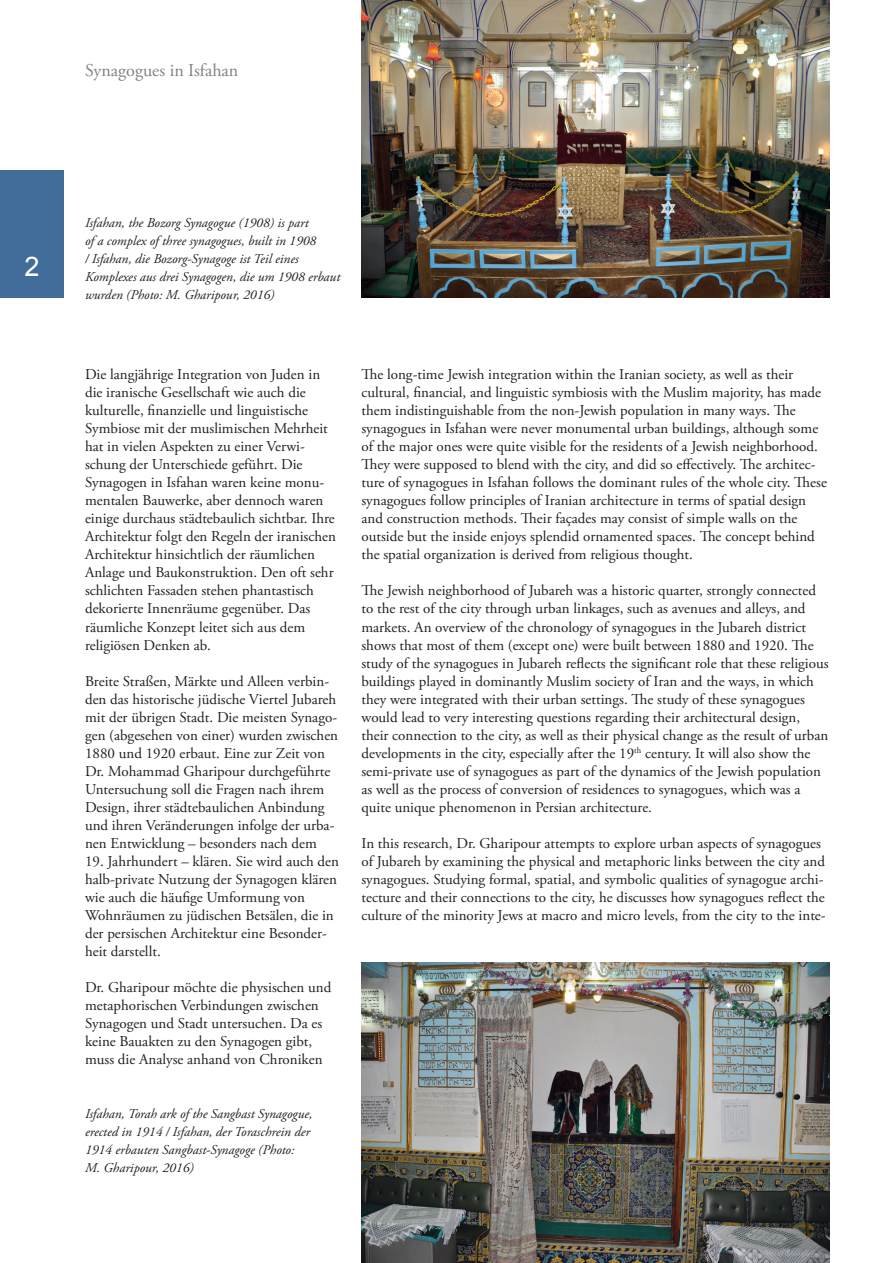
<style>
.page{position:relative;width:893px;height:1263px;background:#fff}
.page>*{position:absolute;margin:0;border:0;box-sizing:border-box;transform-origin:0 0}
.t1{font:27px "Arial";color:#fff}
.t2{font:18px "Adobe Garamond Pro";color:#808285}
.t3{font:15px/18px "Adobe Garamond Pro";color:#231f20}
.t4{font:italic 13.5px/18px "Adobe Garamond Pro";color:#231f20}
</style>
<div class="page">
<div style="left:0;top:170px;width:64px;height:128px;background:#426c99"></div>
<img style="left:361px;top:0;width:468px;height:298px">
<img style="left:361px;top:962px;width:468px;height:301px">
<p class="t2" style="left:85px;top:60px;width:155px">Synagogues in Isfahan</p>
<h1 class="t1" style="left:24px;top:249px;width:17px">2</h1>
<p class="t4" style="left:85px;top:214px;width:257px">Isfahan, the Bozorg Synagogue (1908) is part<br>of a complex of three synagogues, built in 1908<br>/ Isfahan, die Bozorg-Synagoge ist Teil eines Komplexes aus drei Synagogen, die um 1908 erbaut wurden (Photo: M. Gharipour, 2016)</p>
<p class="t3" style="left:85px;top:366px;width:252px">Die langjährige Integration von Juden in die iranische Gesellschaft wie auch die kulturelle, finanzielle und linguistische Symbiose mit der muslimischen Mehrheit hat in vielen Aspekten zu einer Verwi&shy;schung der Unterschiede geführt. Die Synagogen in Isfahan waren keine monu&shy;mentalen Bauwerke, aber dennoch waren einige durchaus städtebaulich sichtbar. Ihre Architektur folgt den Regeln der iranischen Architektur hinsichtlich der räumlichen Anlage und Baukonstruktion. Den oft sehr schlichten Fassaden stehen phantastisch dekorierte Innenräume gegenüber. Das räumliche Konzept leitet sich aus dem religiösen Denken ab.</p>
<p class="t3" style="left:85px;top:672px;width:255px">Breite Straßen, Märkte und Alleen verbin&shy;den das historische jüdische Viertel Jubareh mit der übrigen Stadt. Die meisten Synago&shy;gen (abgesehen von einer) wurden zwischen 1880 und 1920 erbaut. Eine zur Zeit von Dr. Mohammad Gharipour durchgeführte Untersuchung soll die Fragen nach ihrem Design, ihrer städtebaulichen Anbindung und ihren Veränderungen infolge der urba&shy;nen Entwicklung – besonders nach dem</p>
<p class="t3" style="left:85px;top:852px;width:255px">19. Jahrhundert – klären. Sie wird auch den halb-private Nutzung der Synagogen klären wie auch die häufige Umformung von Wohnräumen zu jüdischen Betsälen, die in der persischen Architektur eine Besonder&shy;heit darstellt.</p>
<p class="t3" style="left:85px;top:978px;width:248px">Dr. Gharipour möchte die physischen und metaphorischen Verbindungen zwischen Synagogen und Stadt untersuchen. Da es keine Bauakten zu den Synagogen gibt, muss die Analyse anhand von Chroniken</p>
<p class="t4" style="left:85px;top:1105px;width:229px">Isfahan, Torah ark of the Sangbast Synagogue, erected in 1914 / Isfahan, der Toraschrein der 1914 erbauten Sangbast-Synagoge (Photo:<br>M. Gharipour, 2016)</p>
<p class="t3" style="left:361px;top:366px;width:467px">The long-time Jewish integration within the Iranian society, as well as their cultural, financial, and linguistic symbiosis with the Muslim majority, has made them indistinguishable from the non-Jewish population in many ways. The synagogues in Isfahan were never monumental urban buildings, although some of the major ones were quite visible for the residents of a Jewish neighborhood.<br>They were supposed to blend with the city, and did so effectively. The architec&shy;ture of synagogues in Isfahan follows the dominant rules of the whole city. These synagogues follow principles of Iranian architecture in terms of spatial design and construction methods. Their façades may consist of simple walls on the outside but the inside enjoys splendid ornamented spaces. The concept behind the spatial organization is derived from religious thought.</p>
<p class="t3" style="left:361px;top:582px;width:469px">The Jewish neighborhood of Jubareh was a historic quarter, strongly connected to the rest of the city through urban linkages, such as avenues and alleys, and markets. An overview of the chronology of synagogues in the Jubareh district shows that most of them (except one) were built between 1880 and 1920. The study of the synagogues in Jubareh reflects the significant role that these religious buildings played in dominantly Muslim society of Iran and the ways, in which they were integrated with their urban settings. The study of these synagogues would lead to very interesting questions regarding their architectural design, their connection to the city, as well as their physical change as the result of urban developments in the city, especially after the 19<sup>th</sup> century. It will also show the semi-private use of synagogues as part of the dynamics of the Jewish population as well as the process of conversion of residences to synagogues, which was a quite unique phenomenon in Persian architecture.</p>
<p class="t3" style="left:361px;top:834px;width:466px">In this research, Dr. Gharipour attempts to explore urban aspects of synagogues of Jubareh by examining the physical and metaphoric links between the city and synagogues. Studying formal, spatial, and symbolic qualities of synagogue archi&shy;tecture and their connections to the city, he discusses how synagogues reflect the culture of the minority Jews at macro and micro levels, from the city to the inte-</p>
</div>
